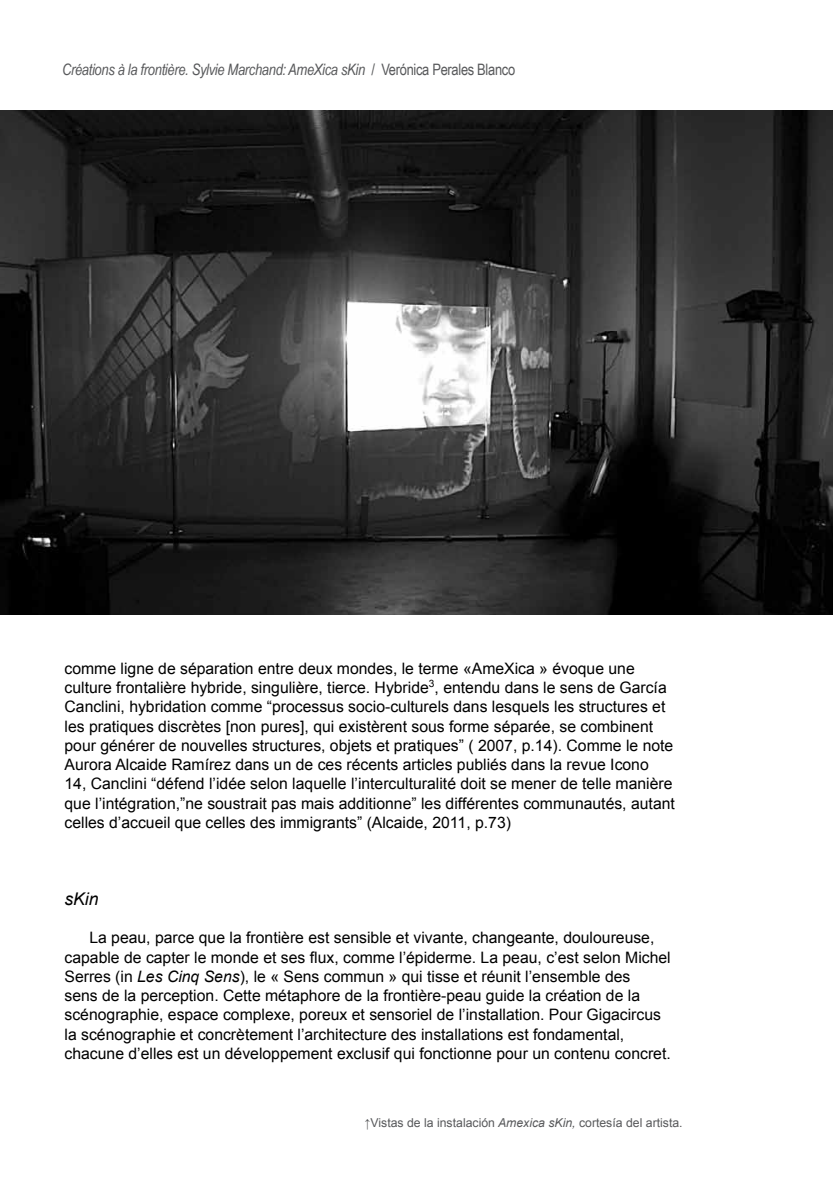
<style>
.page{position:relative;width:834px;height:1191px;background:#fff}
.page>*{position:absolute;margin:0;border:0;box-sizing:border-box;transform-origin:0 0}
.t1{font:italic 17.5px "Arial";color:#000}
.t2{font:15.75px/19.2px "Arial";color:#000}
.t3{font:italic 15.75px "Arial Narrow";letter-spacing:-.02em;color:#58595b}
.t4{font:12.25px "Arial";color:#58595b}
.s1{font-style:normal}
.s2{font-style:italic}
</style>
<div class="page">
<img style="left:0;top:111px;width:832px;height:503px">
<p class="t3" style="left:62px;top:58px;width:454px">Créations à la frontière. Sylvie Marchand: AmeXica sKin <span class="s1">/ Verónica Perales Blanco</span></p>
<p class="t2" style="left:64px;top:659px;width:611px">comme ligne de séparation entre deux mondes, le terme «AmeXica » évoque une culture frontalière hybride, singulière, tierce. Hybride<sup>3</sup>, entendu dans le sens de García Canclini, hybridation comme “processus socio-culturels dans lesquels les structures et les pratiques discrètes [non pures], qui existèrent sous forme séparée, se combinent pour générer de nouvelles structures, objets et pratiques” ( 2007, p.14). Comme le note Aurora Alcaide Ramírez dans un de ces récents articles publiés dans la revue Icono<br>14, Canclini “défend l’idée selon laquelle l’interculturalité doit se mener de telle manière que l’intégration,”ne soustrait pas mais additionne” les différentes communautés, autant celles d’accueil que celles des immigrants” (Alcaide, 2011, p.73)</p>
<p class="t1" style="left:64px;top:887px;width:36px">sKin</p>
<p class="t2" style="left:64px;top:928px;width:607px;text-indent:25px">La peau, parce que la frontière est sensible et vivante, changeante, douloureuse, capable de capter le monde et ses flux, comme l’épiderme. La peau, c’est selon Michel Serres (in <span class="s2">Les Cinq Sens</span>), le « Sens commun » qui tisse et réunit l’ensemble des<br>sens de la perception. Cette métaphore de la frontière-peau guide la création de la scénographie, espace complexe, poreux et sensoriel de l’installation. Pour Gigacircus la scénographie et concrètement l’architecture des installations est fondamental, chacune d’elles est un développement exclusif qui fonctionne pour un contenu concret.</p>
<p class="t4" style="left:364px;top:1114px;width:319px">↑Vistas de la instalación <span class="s2">Amexica sKin,</span> cortesía del artista.</p>
</div>
